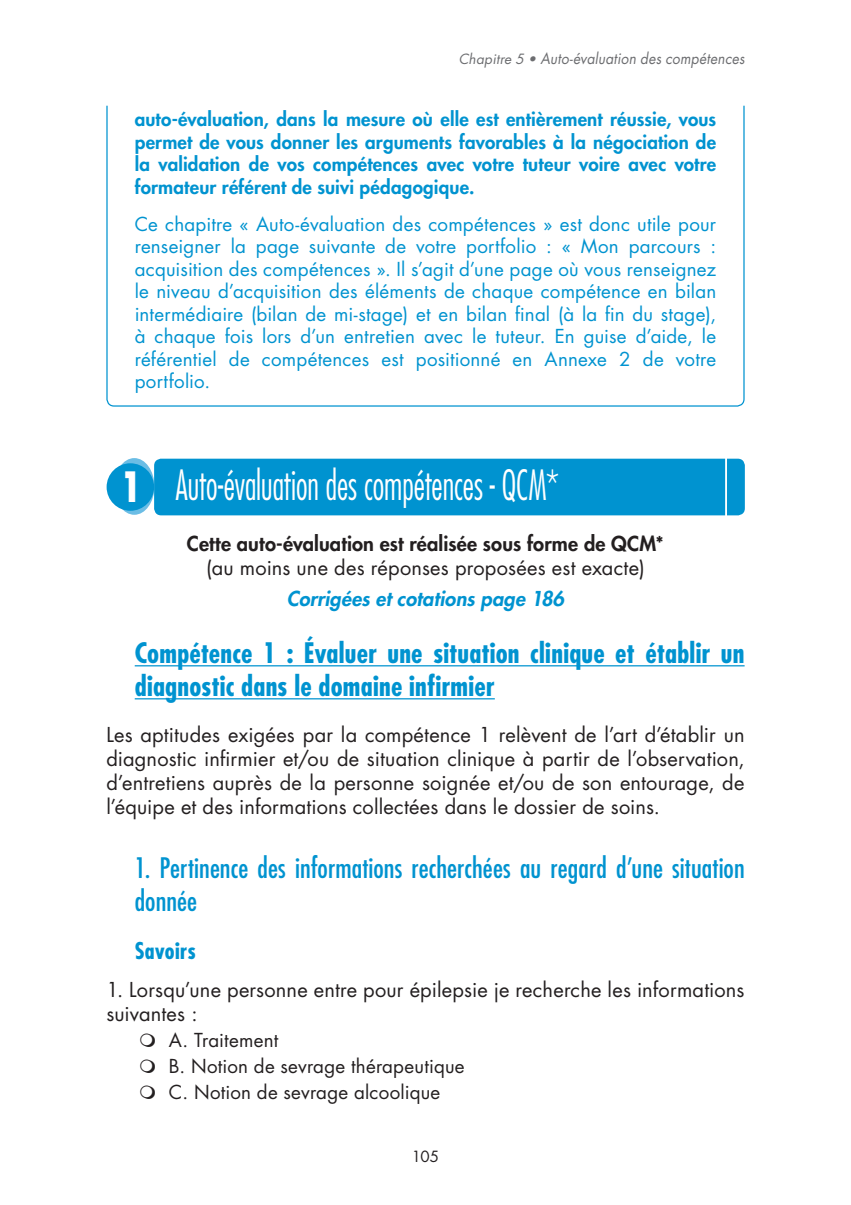
<style>
.page{position:relative;width:851px;height:1205px;background:#fff}
.page>*{position:absolute;margin:0;border:0;box-sizing:border-box;transform-origin:0 0}
.t1{font:300 condensed 40.5px "Futura Std";color:#fff;scale:.8 1}
.t2{font:700 condensed 27.5px/33px "Futura Std";letter-spacing:.01em;color:#0093d0}
.t3{font:condensed 27.5px/33px "Futura Std";letter-spacing:.005em;color:#0093d0}
.t4{font:700 condensed 22.5px "Futura Std";letter-spacing:.01em;color:#0093d0}
.t5{font:20px/24px "Futura Std";letter-spacing:.01em;color:#231f20;text-align:justify}
.t6{font:800 20px "Futura Std";letter-spacing:.005em;color:#231f20}
.t7{font:italic 800 20px "Futura Std";letter-spacing:.005em;color:#0093d0}
.t8{font:18.75px/22.5px "Futura Std";letter-spacing:.01em;color:#0093d0;text-align:justify}
.t9{font:800 18.75px/22.5px "Futura Std";letter-spacing:.01em;color:#0093d0;text-align:justify}
.t10{font:18.75px/26px "Futura Std";letter-spacing:.01em;color:#231f20}
.t11{font:italic 15.25px "Futura Std";letter-spacing:.015em;color:#6c6d70;scale:.91 1}
.t12{font:15px "Futura Std";color:#231f20}
.s1{font-size:13.75px}
.s2{font-weight:700;font-stretch:normal}
</style>
<div class="page">
<hr style="left:135px;top:665px;width:609px;height:1px;background:#0093d0">
<hr style="left:135px;top:698px;width:359px;height:1px;background:#0093d0">
<svg style="left:114px;top:458px;width:40px;height:57px"></svg>
<div style="left:154px;top:459px;width:590px;height:56px;background:#0093d0;border-radius:7px"></div>
<div style="left:107px;top:463px;width:47px;height:48px;background:#0093d0;border-radius:50%"></div>
<hr style="left:725px;top:453px;width:1px;height:67px;background:#fff">
<p class="t11" style="left:459px;top:48px;width:315px"><span class="s1">Chapitre 5 •</span> Auto-évaluation des compétences</p>
<p class="t9" style="left:135px;top:108px;width:583px">auto-évaluation, dans la mesure où elle est entièrement réussie, vous permet de vous donner les arguments favorables à la négociation de la validation de vos compétences avec votre tuteur voire avec votre formateur référent de suivi pédagogique.</p>
<p class="t8" style="left:135px;top:213px;width:583px">Ce chapitre « Auto-évaluation des compétences » est donc utile pour renseigner la page suivante de votre portfolio : « Mon parcours : acquisition des compétences ». Il s’agit d’une page où vous renseignez le niveau d’acquisition des éléments de chaque compétence en bilan intermédiaire (bilan de mi-stage) et en bilan final (à la fin du stage), à chaque fois lors d’un entretien avec le tuteur. En guise d’aide, le référentiel de compétences est positionné en Annexe 2 de votre portfolio.</p>
<h1 class="t1" style="left:120px;top:461px;width:550px"><span class="s2">1</span> Auto-évaluation des compétences - QCM*</h1>
<p class="t6" style="left:187px;top:531px;width:478px">Cette auto-évaluation est réalisée sous forme de QCM*</p>
<p class="t5" style="left:206px;top:556px;width:440px">(au moins une des réponses proposées est exacte)</p>
<p class="t7" style="left:287px;top:586px;width:278px">Corrigées et cotations page 186</p>
<h2 class="t2" style="left:135px;top:637px;width:611px">Compétence 1 : Évaluer une situation clinique et établir un diagnostic dans le domaine infirmier</h2>
<p class="t5" style="left:106px;top:722px;width:639px">Les aptitudes exigées par la compétence 1 relèvent de l’art d’établir un diagnostic infirmier et/ou de situation clinique à partir de l’observation, d’entretiens auprès de la personne soignée et/ou de son entourage, de l’équipe et des informations collectées dans le dossier de soins.</p>
<h2 class="t3" style="left:135px;top:851px;width:611px">1. Pertinence des informations recherchées au regard d’une situation donnée</h2>
<p class="t4" style="left:135px;top:936px;width:63px">Savoirs</p>
<p class="t5" style="left:106px;top:978px;width:639px">1. Lorsqu’une personne entre pour épilepsie je recherche les informations suivantes :</p>
<p class="t10" style="left:169px;top:1027px;width:297px">A. Traitement<br>B. Notion de sevrage thérapeutique<br>C. Notion de sevrage alcoolique</p>
<p class="t12" style="left:412px;top:1147px;width:29px">105</p>
</div>
